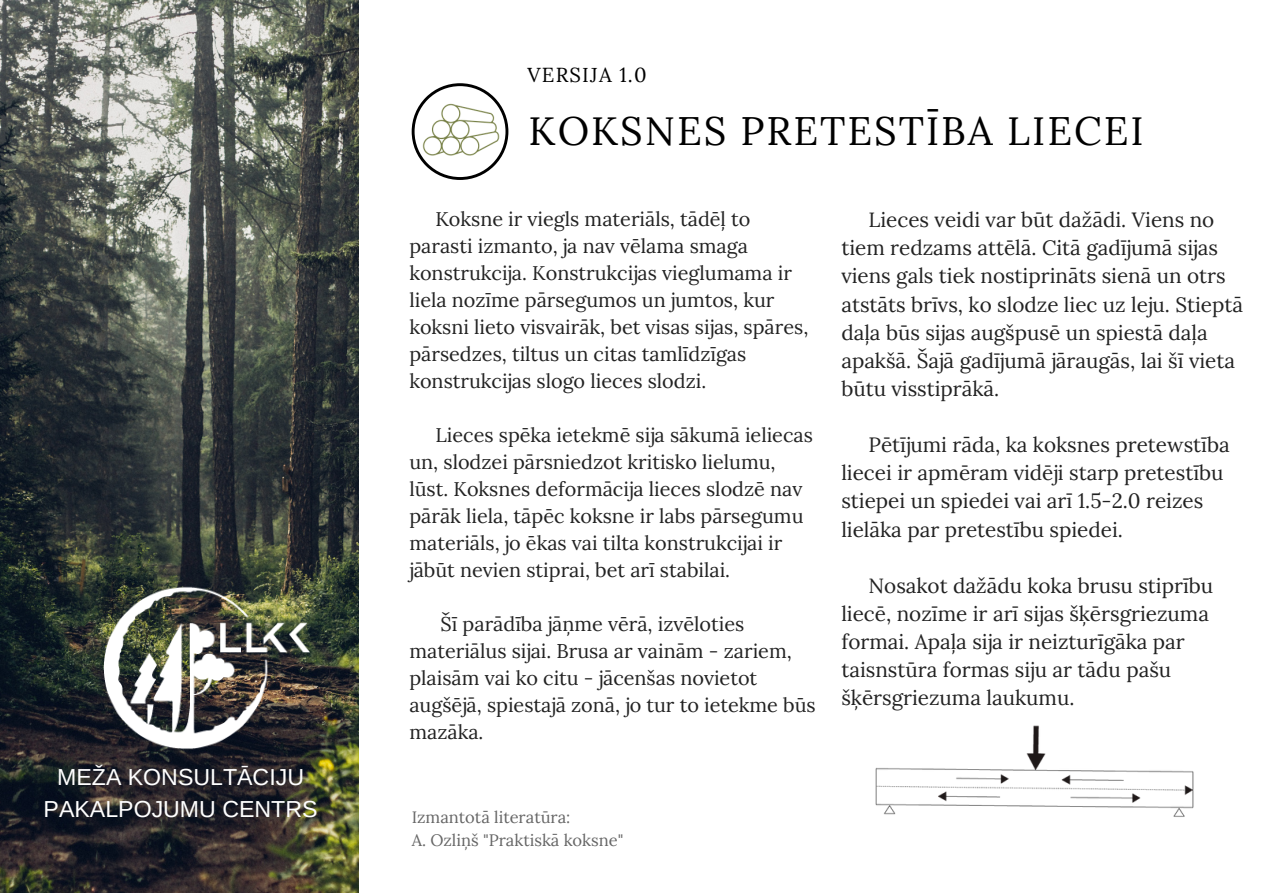
<style>
.page{position:relative;width:1263px;height:893px;background:#fff}
.page>*{position:absolute;margin:0;border:0;box-sizing:border-box;transform-origin:0 0}
.t1{font:39.75px "Lora";letter-spacing:.05em;color:#000}
.t2{font:23.1px/31.5px "Arimo";color:#fff;text-align:center}
.t3{font:20.7px/28px "Lora";color:#222}
.t4{font:20.25px "Lora";letter-spacing:.06em;color:#000}
.t5{font:19.8px/27px "Lora";color:#222}
.t6{font:16.5px/22.5px "Lora";color:#666}
</style>
<div class="page">
<img style="left:0;top:0;width:359px;height:893px">
<img style="left:71px;top:543px;width:254px;height:249px">
<svg style="left:412px;top:83px;width:76px;height:97px"></svg>
<img style="left:414px;top:90px;width:95px;height:81px">
<img style="left:875px;top:725px;width:319px;height:92px">
<p class="t2" style="left:44px;top:761px;width:275px">MEŽA KONSULTĀCIJU<br>PAKALPOJUMU CENTRS</p>
<p class="t4" style="left:527px;top:62px;width:121px">VERSIJA 1.0</p>
<h1 class="t1" style="left:529px;top:105px;width:617px">KOKSNES PRETESTĪBA LIECEI</h1>
<p class="t5" style="left:409px;top:205px;width:400px;text-indent:26px">Koksne ir viegls materiāls, tādēļ to parasti izmanto, ja nav vēlama smaga konstrukcija. Konstrukcijas vieglumama ir liela nozīme pārsegumos un jumtos, kur koksni lieto visvairāk, bet visas sijas, spāres, pārsedzes, tiltus un citas tamlīdzīgas konstrukcijas slogo lieces slodzi.</p>
<p class="t5" style="left:409px;top:421px;width:405px;text-indent:26px">Lieces spēka ietekmē sija sākumā ieliecas un, slodzei pārsniedzot kritisko lielumu, lūst. Koksnes deformācija lieces slodzē nav pārāk liela, tāpēc koksne ir labs pārsegumu materiāls, jo ēkas vai tilta konstrukcijai ir jābūt nevien stiprai, bet arī stabilai.</p>
<p class="t5" style="left:409px;top:610px;width:408px;text-indent:31px">Šī parādība jāņme vērā, izvēloties materiālus sijai. Brusa ar vainām - zariem, plaisām vai ko citu - jācenšas novietot augšējā, spiestajā zonā, jo tur to ietekme būs mazāka.</p>
<p class="t3" style="left:841px;top:206px;width:403px;text-indent:27px">Lieces veidi var būt dažādi. Viens no tiem redzams attēlā. Citā gadījumā sijas viens gals tiek nostiprināts sienā un otrs atstāts brīvs, ko slodze liec uz leju. Stieptā daļa būs sijas augšpusē un spiestā daļa apakšā. Šajā gadījumā jāraugās, lai šī vieta būtu visstiprākā.</p>
<p class="t3" style="left:841px;top:431px;width:390px;text-indent:27px">Pētījumi rāda, ka koksnes pretewstība liecei ir apmēram vidēji starp pretestību stiepei un spiedei vai arī 1.5-2.0 reizes lielāka par pretestību spiedei.</p>
<p class="t3" style="left:841px;top:571px;width:373px;text-indent:27px">Nosakot dažādu koka brusu stiprību liecē, nozīme ir arī sijas šķērsgriezuma formai. Apaļa sija ir neizturīgāka par taisnstūra formas siju ar tādu pašu šķērsgriezuma laukumu.</p>
<p class="t6" style="left:412px;top:806px;width:213px">Izmantotā literatūra:<br>A. Ozliņš "Praktiskā koksne"</p>
</div>
